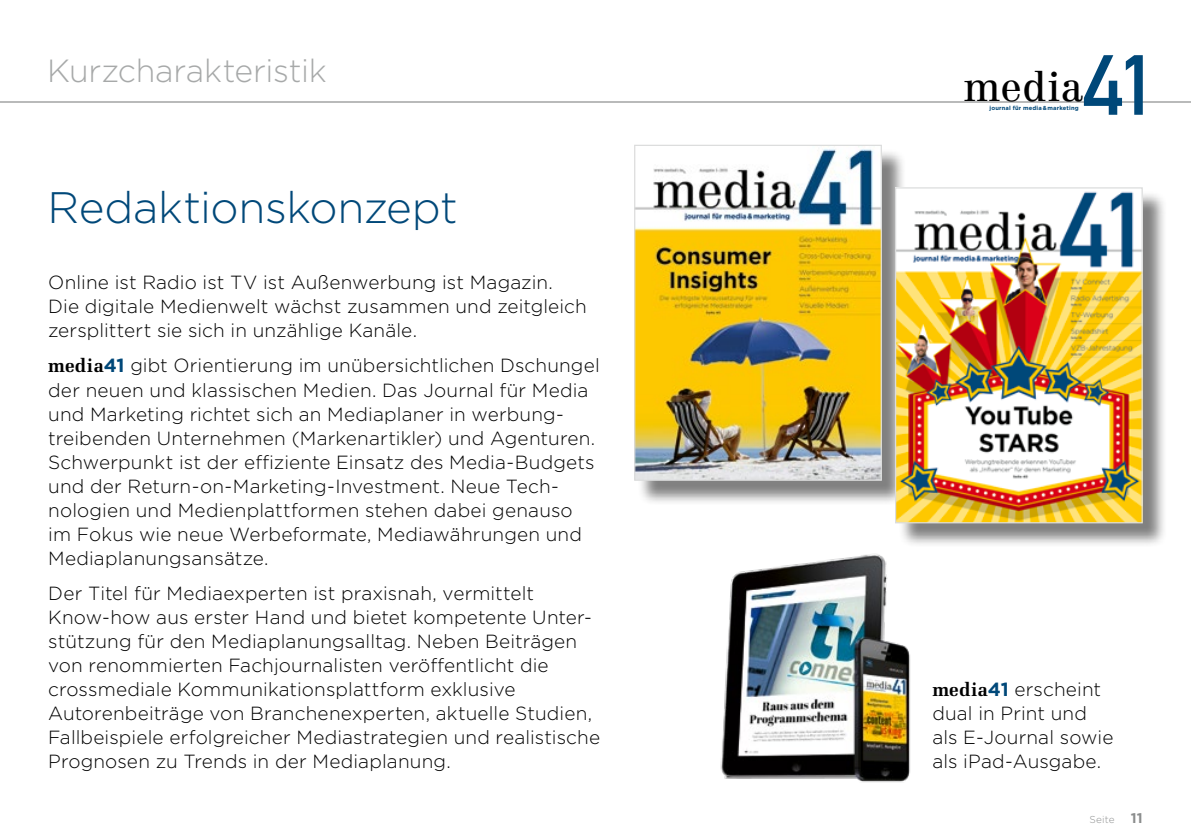
<style>
.page{position:relative;width:1191px;height:840px;background:#fff}
.page>*{position:absolute;margin:0;border:0;box-sizing:border-box;transform-origin:0 0}
.t1{font:300 44px "Gotham";letter-spacing:-.01em;color:#004879}
.t2{font:40.4px "Centennial LT Std";letter-spacing:.01em;color:#000}
.t3{font:300 32px "Gotham";letter-spacing:-.01em;color:#a7a9a9}
.t4{font:300 19px/24px "Gotham";letter-spacing:.01em;color:#000}
.t5{font:300 10px "Gotham";letter-spacing:.02em;color:#8b8d8d}
.t6{font:700 5.8px "Gotham";letter-spacing:.03em;color:#004879}
.s1{font-family:"Melior LT Std";font-weight:700}
.s2{font-weight:700;color:#004879}
.s3{font-weight:700;font-size:14px}
</style>
<div class="page">
<hr style="left:0;top:101px;width:1191px;height:1px;background:#b9baba">
<div style="left:637px;top:148px;width:269px;height:357px;background:#000;opacity:.5"></div>
<img style="left:636px;top:148px;width:244px;height:330px">
<div style="left:634px;top:145px;width:248px;height:335px;border:1px solid #dbdcdc"></div>
<div style="left:898px;top:190px;width:269px;height:358px;background:#000;opacity:.5"></div>
<img style="left:897px;top:189px;width:243px;height:332px">
<div style="left:895px;top:187px;width:247px;height:336px;border:1px solid #dbdcdc"></div>
<img style="left:720px;top:554px;width:191px;height:229px">
<svg style="left:1083px;top:55px;width:59px;height:60px"></svg>
<h3 class="t3" style="left:47px;top:51px;width:281px">Kurzcharakteristik</h3>
<h2 class="t2" style="left:963px;top:63px;width:121px">media</h2>
<p class="t6" style="left:989px;top:104px;width:91px">journal für media &amp; marketing</p>
<h1 class="t1" style="left:48px;top:179px;width:411px">Redaktionskonzept</h1>
<p class="t4" style="left:48px;top:270px;width:540px">Online ist Radio ist TV ist Außenwerbung ist Magazin.<br>Die digitale Medienwelt wächst zusammen und zeitgleich zersplittert sie sich in unzählige Kanäle.</p>
<p class="t4" style="left:48px;top:353px;width:553px"><span class="s1">media</span><span class="s2">41</span> gibt Orientierung im unübersichtlichen Dschungel der neuen und klassischen Medien. Das Journal für Media und Marketing richtet sich an Mediaplaner in werbung&shy;treibenden Unternehmen (Markenartikler) und Agenturen.<br>Schwerpunkt ist der effiziente Einsatz des Media-Budgets und der Return-on-Marketing-Investment. Neue Tech&shy;nologien und Medienplattformen stehen dabei genauso im Fokus wie neue Werbeformate, Mediawährungen und Mediaplanungsansätze.</p>
<p class="t4" style="left:48px;top:580px;width:553px">Der Titel für Mediaexperten ist praxisnah, vermittelt Know-how aus erster Hand und bietet kompetente Unter&shy;stützung für den Mediaplanungsalltag. Neben Beiträgen von renommierten Fachjournalisten veröffentlicht die crossmediale Kommunikationsplattform exklusive Autorenbeiträge von Branchenexperten, aktuelle Studien, Fallbeispiele erfolgreicher Mediastrategien und realistische Prognosen zu Trends in der Mediaplanung.</p>
<p class="t4" style="left:932px;top:676px;width:183px"><span class="s1">media</span><span class="s2">41</span> erscheint dual in Print und als E-Journal sowie als iPad-Ausgabe.</p>
<p class="t5" style="left:1089px;top:812px;width:55px">Seite <span class="s3">11</span></p>
</div>
